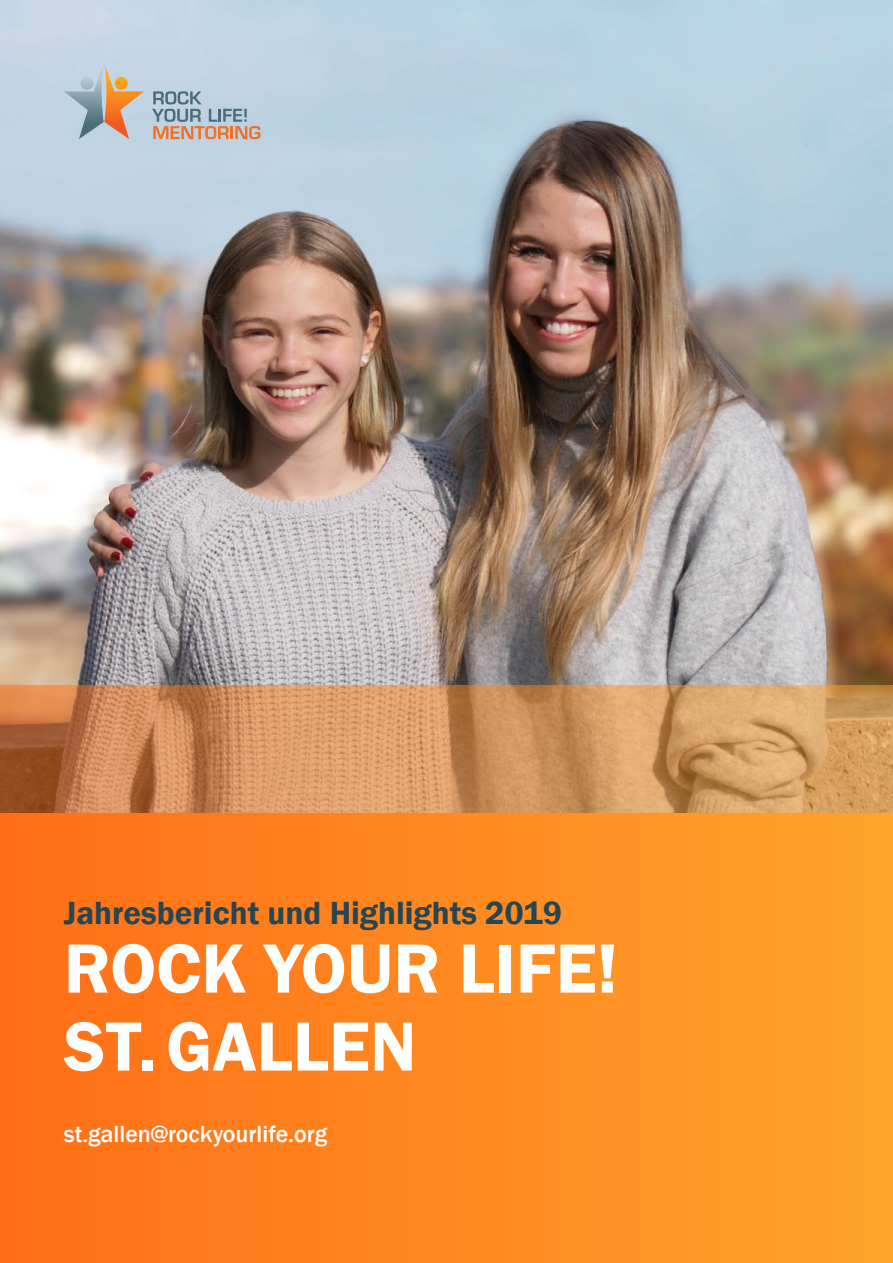
<style>
.page{position:relative;width:893px;height:1263px;background:#fff}
.page>*{position:absolute;margin:0;border:0;box-sizing:border-box;transform-origin:0 0}
.t1{font:600 72px/78px "Franklin Gothic";color:#fff}
.t2{font:600 33px "Franklin Gothic";color:#254652}
.t3{font:500 24px "Franklin Gothic";color:#fff}
</style>
<div class="page">
<img style="left:0;top:0;width:893px;height:685px">
<div style="left:0;top:814px;width:893px;height:449px;background:linear-gradient(to right,#ff6e16,#ffa42b)"></div>
<svg style="left:64px;top:64px;width:80px;height:75px"></svg>
<svg style="left:152px;top:91px;width:108px;height:48px"></svg>
<svg style="left:0;top:685px;width:893px;height:129px"></svg>
<p class="t2" style="left:64px;top:893px;width:500px">Jahresbericht und Highlights 2019</p>
<h1 class="t1" style="left:64px;top:930px;width:556px">ROCK YOUR LIFE!<br>ST. GALLEN</h1>
<p class="t3" style="left:64px;top:1119px;width:265px">st.gallen@rockyourlife.org</p>
</div>
